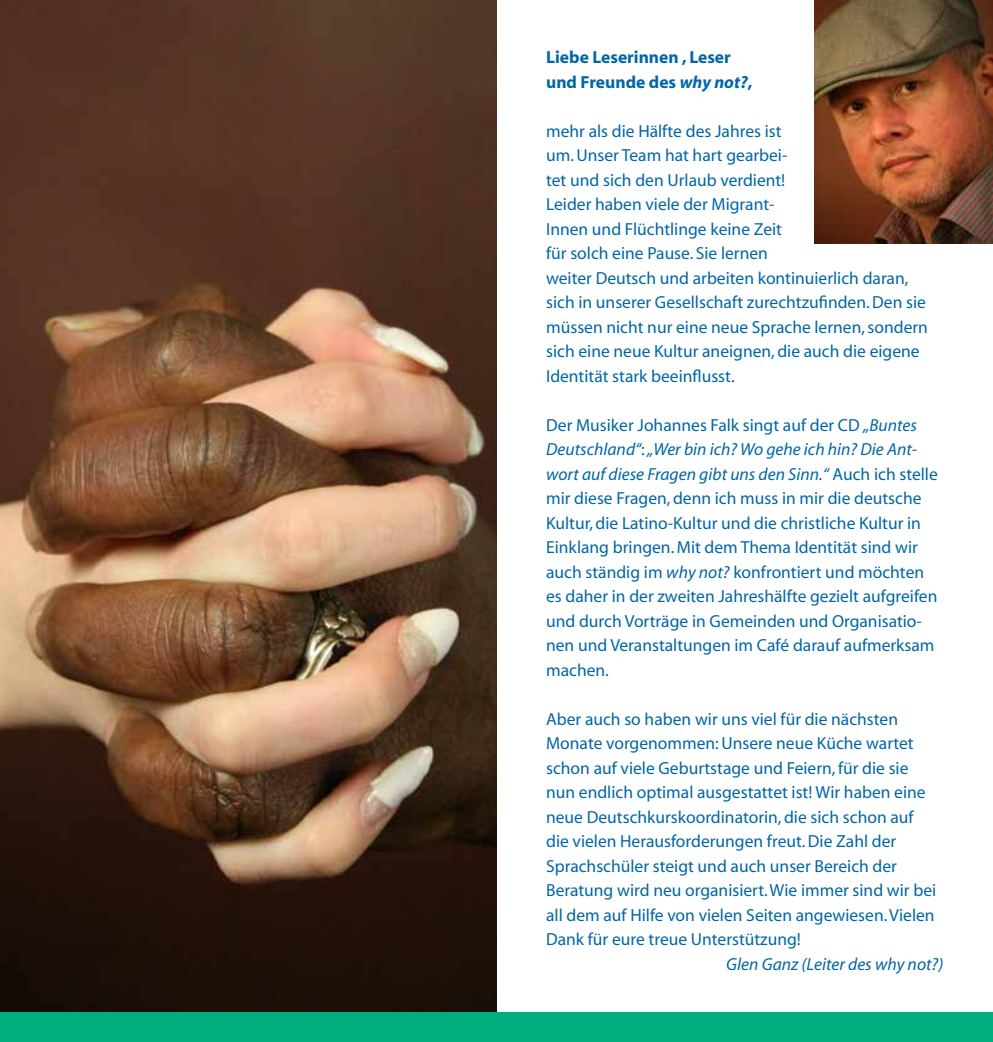
<style>
.page{position:relative;width:993px;height:1042px;background:#fff}
.page>*{position:absolute;margin:0;border:0;box-sizing:border-box;transform-origin:0 0}
.t1{font:17.5px/24.5px "Myriad";color:#0066a6}
.t2{font:700 17.5px/24.5px "Myriad";color:#0066a6}
.t3{font:italic 17.5px "Myriad";color:#0066a6}
.s1{font-style:italic}
</style>
<div class="page">
<img style="left:0;top:0;width:496px;height:1012px">
<img style="left:814px;top:0;width:178px;height:244px">
<div style="left:0;top:1012px;width:992px;height:30px;background:#00ad7d"></div>
<p class="t2" style="left:546px;top:45px;width:207px">Liebe Leserinnen , Leser und Freunde des <span class="s1">why not?</span>,</p>
<p class="t1" style="left:546px;top:119px;width:383px">mehr als die Hälfte des Jahres ist<br>um. Unser Team hat hart gearbei-<br>tet und sich den Urlaub verdient!<br>Leider haben viele der Migrant-<br>Innen und Flüchtlinge keine Zeit<br>für solch eine Pause. Sie lernen<br>weiter Deutsch und arbeiten kontinuierlich daran, sich in unserer Gesellschaft zurechtzufinden. Den sie müssen nicht nur eine neue Sprache lernen, sondern sich eine neue Kultur aneignen, die auch die eigene Identität stark beeinflusst.</p>
<p class="t1" style="left:546px;top:413px;width:393px">Der Musiker Johannes Falk singt auf der CD <span class="s1">„Buntes Deutschland“</span>: <span class="s1">„Wer bin ich? Wo gehe ich hin? Die Ant&shy;wort auf diese Fragen gibt uns den Sinn.“</span> Auch ich stelle mir diese Fragen, denn ich muss in mir die deutsche Kultur, die Latino-Kultur und die christliche Kultur in Einklang bringen. Mit dem Thema Identität sind wir auch ständig im <span class="s1">why not?</span> konfrontiert und möchten es daher in der zweiten Jahreshälfte gezielt aufgreifen und durch Vorträge in Gemeinden und Organisatio&shy;nen und Veranstaltungen im Café darauf aufmerksam machen.</p>
<p class="t1" style="left:546px;top:707px;width:391px">Aber auch so haben wir uns viel für die nächsten Monate vorgenommen: Unsere neue Küche wartet schon auf viele Geburtstage und Feiern, für die sie nun endlich optimal ausgestattet ist! Wir haben eine neue Deutschkurskoordinatorin, die sich schon auf die vielen Herausforderungen freut. Die Zahl der Sprachschüler steigt und auch unser Bereich der Beratung wird neu organisiert. Wie immer sind wir bei all dem auf Hilfe von vielen Seiten angewiesen. Vielen Dank für eure treue Unterstützung!</p>
<p class="t3" style="left:726px;top:955px;width:218px">Glen Ganz (Leiter des why not?)</p>
</div>
